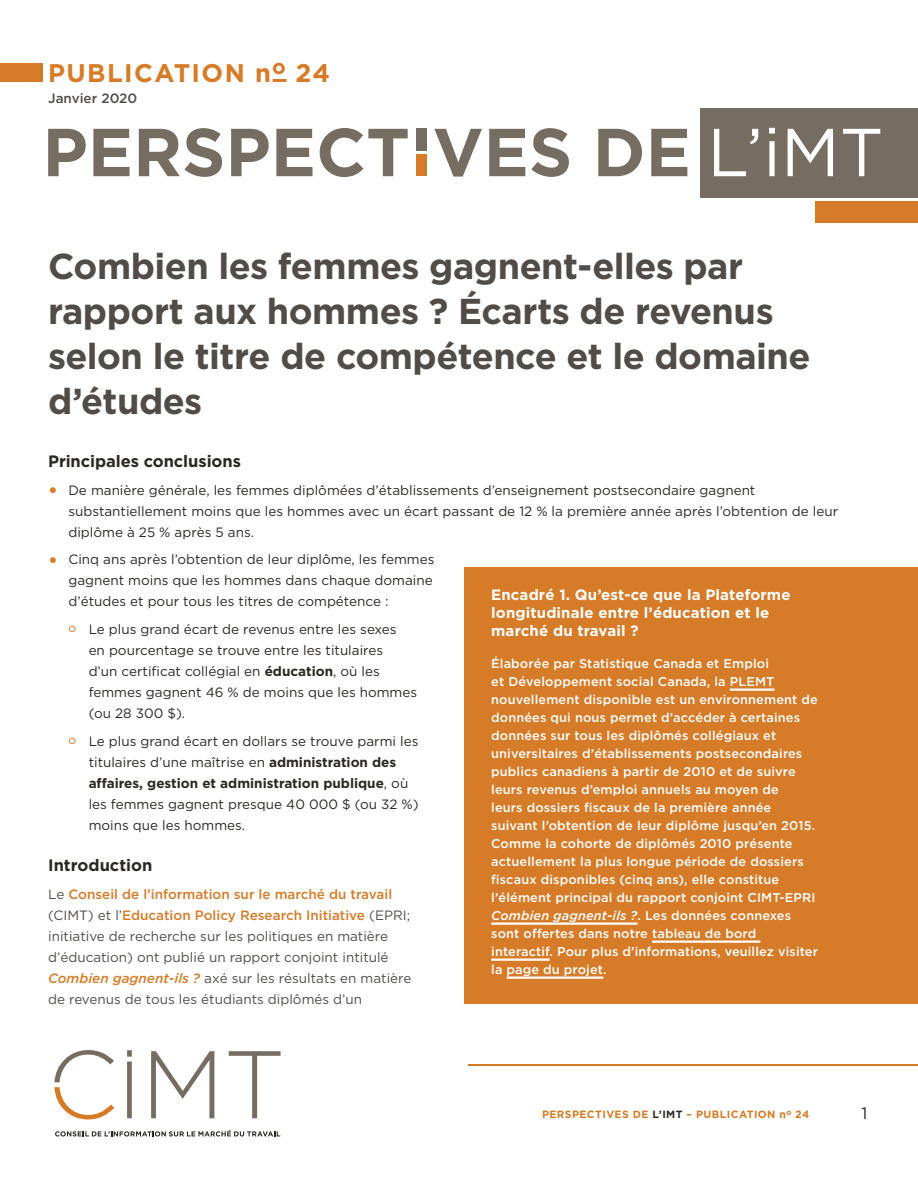
<style>
.page{position:relative;width:918px;height:1188px;background:#fff}
.page>*{position:absolute;margin:0;border:0;box-sizing:border-box;transform-origin:0 0}
.t1{font:700 36px/45px "Gotham HTF";letter-spacing:-.015em;color:#514c48}
.t2{font:700 25.5px "Gotham HTF";letter-spacing:.055em;color:#d67b27}
.t3{font:700 16.5px "Gotham HTF";color:#2b2824}
.t4{font:16.5px "Gotham HTF";color:#2b2824}
.t5{font:700 15px/18px "Gotham HTF";letter-spacing:.01em;color:#fff}
.t6{font:13.5px/21px "Gotham HTF";color:#2b2824}
.t7{font:13.5px/21px "Gotham HTF";color:#514c48}
.t8{font:500 13.5px "Gotham HTF";color:#514c48}
.t9{font:500 12.75px/18px "Gotham HTF";letter-spacing:.01em;color:#fff}
.t10{font:700 10.5px "Gotham HTF";letter-spacing:.04em;color:#d67b27}
.s1{font-weight:700;font-size:19.5px;color:#d67b27}
.s2{font-size:12px;color:#d67b27}
.s3{font-weight:700}
.s4{font-weight:500;color:#d67b27}
.s5{font-weight:500;font-style:italic;color:#d67b27}
.s6{font-style:italic}
.s7{color:#2b2824}
</style>
<div class="page">
<hr style="left:468px;top:1064px;width:450px;height:2px;background:#d67b27">
<svg style="left:55px;top:1130px;width:225px;height:7px"></svg>
<svg style="left:54px;top:1050px;width:227px;height:69px"></svg>
<div style="left:0;top:64px;width:42px;height:18px;background:#d67b27"></div>
<hr style="left:273px;top:79px;width:14px;height:3px;background:#d67b27">
<div style="left:701px;top:108px;width:217px;height:89px;background:#756d62"></div>
<div style="left:815px;top:201px;width:103px;height:22px;background:#d67b27"></div>
<svg style="left:48px;top:128px;width:639px;height:49px"></svg>
<svg style="left:714px;top:128px;width:166px;height:48px"></svg>
<div style="left:416px;top:154px;width:11px;height:22px;background:#d67b27"></div>
<div style="left:416px;top:129px;width:11px;height:22px;background:#756d62"></div>
<div style="left:464px;top:567px;width:454px;height:437px;background:#d67b27"></div>
<hr style="left:730px;top:689px;width:45px;height:2px;background:#fff">
<hr style="left:491px;top:923px;width:147px;height:2px;background:#fff">
<hr style="left:652px;top:941px;width:108px;height:2px;background:#fff">
<hr style="left:491px;top:959px;width:59px;height:2px;background:#fff">
<hr style="left:507px;top:977px;width:96px;height:2px;background:#fff">
<h2 class="t2" style="left:48px;top:58px;width:283px">PUBLICATION n<sup>O</sup> 24</h2>
<p class="t8" style="left:48px;top:91px;width:91px">Janvier 2020</p>
<h1 class="t1" style="left:48px;top:243px;width:764px">Combien les femmes gagnent-elles par rapport aux hommes ? Écarts de revenus selon le titre de compétence et le domaine d’études</h1>
<p class="t3" style="left:48px;top:452px;width:194px">Principales conclusions</p>
<p class="t6" style="left:68px;top:479px;width:771px;text-indent:-20px"><span class="s1">•</span> De manière générale, les femmes diplômées d’établissements d’enseignement postsecondaire gagnent substantiellement moins que les hommes avec un écart passant de 12 % la première année après l’obtention de leur diplôme à 25 % après 5 ans.</p>
<p class="t6" style="left:68px;top:549px;width:368px;text-indent:-20px"><span class="s1">•</span> Cinq ans après l’obtention de leur diplôme, les femmes gagnent moins que les hommes dans chaque domaine d’études et pour tous les titres de compétence :</p>
<p class="t6" style="left:89px;top:619px;width:330px;text-indent:-20px"><span class="s2">o</span> Le plus grand écart de revenus entre les sexes<br>en pourcentage se trouve entre les titulaires<br>d’un certificat collégial en <span class="s3">éducation</span>, où les femmes gagnent 46 % de moins que les hommes (ou 28 300 $).</p>
<p class="t6" style="left:89px;top:731px;width:332px;text-indent:-20px"><span class="s2">o</span> Le plus grand écart en dollars se trouve parmi les titulaires d’une maîtrise en <span class="s3">administration des affaires, gestion et administration publique</span>, où les femmes gagnent presque 40 000 $ (ou 32 %) moins que les hommes.</p>
<p class="t3" style="left:48px;top:856px;width:106px">Introduction</p>
<p class="t7" style="left:48px;top:884px;width:365px">Le <span class="s4">Conseil de l’information sur le marché du travail </span>(CIMT) et l’<span class="s4">Education Policy Research Initiative</span> (EPRI; initiative de recherche sur les politiques en matière d’éducation) ont publié un rapport conjoint intitulé <span class="s5">Combien gagnent-ils ?</span> axé sur les résultats en matière de revenus de tous les étudiants diplômés d’un</p>
<p class="t5" style="left:491px;top:586px;width:301px">Encadré 1. Qu’est-ce que la Plateforme longitudinale entre l’éducation et le marché du travail ?</p>
<p class="t9" style="left:491px;top:654px;width:328px">Élaborée par Statistique Canada et Emploi<br>et Développement social Canada, la PLEMT nouvellement disponible est un environnement de données qui nous permet d’accéder à certaines données sur tous les diplômés collégiaux et universitaires d’établissements postsecondaires publics canadiens à partir de 2010 et de suivre leurs revenus d’emploi annuels au moyen de<br>leurs dossiers fiscaux de la première année suivant l’obtention de leur diplôme jusqu’en 2015.<br>Comme la cohorte de diplômés 2010 présente actuellement la plus longue période de dossiers fiscaux disponibles (cinq ans), elle constitue l’élément principal du rapport conjoint CIMT-EPRI <span class="s6">Combien gagnent-ils ?</span>. Les données connexes sont offertes dans notre tableau de bord interactif. Pour plus d’informations, veuillez visiter la page du projet.</p>
<p class="t10" style="left:542px;top:1108px;width:269px">PERSPECTIVES DE <span class="s7">L’IMT</span> – PUBLICATION n<sup>O</sup> 24</p>
<p class="t4" style="left:862px;top:1104px;width:7px">1</p>
</div>
